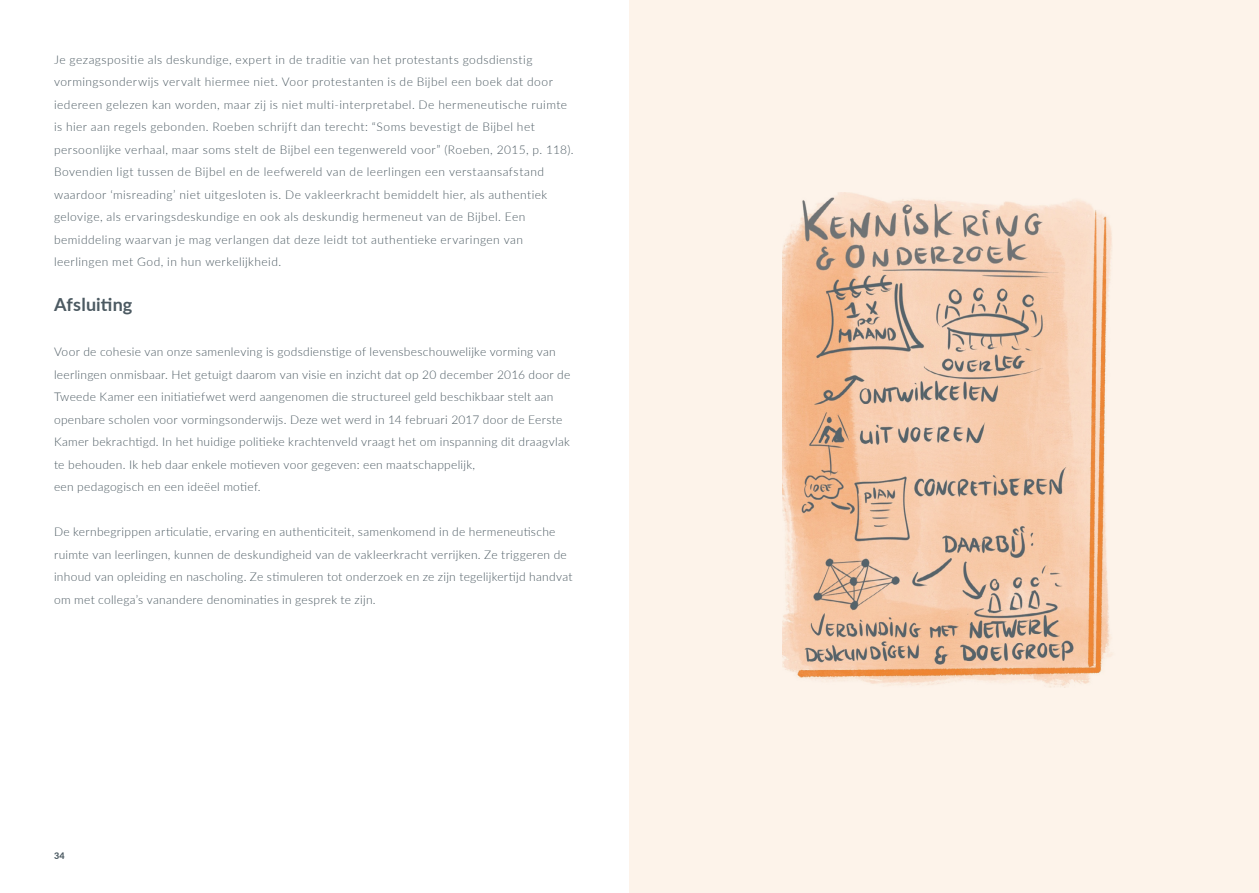
<style>
.page{position:relative;width:1259px;height:893px;background:#fff}
.page>*{position:absolute;margin:0;border:0;box-sizing:border-box;transform-origin:0 0}
.t1{font:700 18px "Lato";letter-spacing:.005em;color:#4c5a62}
.t2{font:300 12px/22.5px "Lato";letter-spacing:.03em;color:#4c5a62}
.t3{font:800 9px "Lato";color:#4c5a62}
</style>
<div class="page">
<div style="left:629px;top:0;width:630px;height:893px;background:#fdf3ea"></div>
<img style="left:783px;top:192px;width:329px;height:496px">
<p class="t2" style="left:54px;top:48px;width:521px">Je gezagspositie als deskundige, expert in de traditie van het protestants godsdienstig vormingsonderwijs vervalt hiermee niet. Voor protestanten is de Bijbel een boek dat door iedereen gelezen kan worden, maar zij is niet multi-interpretabel. De hermeneutische ruimte is hier aan regels gebonden. Roeben schrijft dan terecht: “Soms bevestigt de Bijbel het persoonlijke verhaal, maar soms stelt de Bijbel een tegenwereld voor” (Roeben, 2015, p. 118).<br>Bovendien ligt tussen de Bijbel en de leefwereld van de leerlingen een verstaansafstand waardoor ‘misreading’ niet uitgesloten is. De vakleerkracht bemiddelt hier, als authentiek gelovige, als ervaringsdeskundige en ook als deskundig hermeneut van de Bijbel. Een bemiddeling waarvan je mag verlangen dat deze leidt tot authentieke ervaringen van leerlingen met God, in hun werkelijkheid.</p>
<h1 class="t1" style="left:54px;top:291px;width:80px">Afsluiting</h1>
<p class="t2" style="left:54px;top:340px;width:518px">Voor de cohesie van onze samenleving is godsdienstige of levensbeschouwelijke vorming van leerlingen onmisbaar. Het getuigt daarom van visie en inzicht dat op 20 december 2016 door de Tweede Kamer een initiatiefwet werd aangenomen die structureel geld beschikbaar stelt aan openbare scholen voor vormingsonderwijs. Deze wet werd in 14 februari 2017 door de Eerste Kamer bekrachtigd. In het huidige politieke krachtenveld vraagt het om inspanning dit draagvlak te behouden. Ik heb daar enkele motieven voor gegeven: een maatschappelijk,<br>een pedagogisch en een ideëel motief.</p>
<p class="t2" style="left:54px;top:520px;width:520px">De kernbegrippen articulatie, ervaring en authenticiteit, samenkomend in de hermeneutische ruimte van leerlingen, kunnen de deskundigheid van de vakleerkracht verrijken. Ze triggeren de inhoud van opleiding en nascholing. Ze stimuleren tot onderzoek en ze zijn tegelijkertijd handvat om met collega’s vanandere denominaties in gesprek te zijn.</p>
<p class="t3" style="left:54px;top:849px;width:12px">34</p>
</div>
